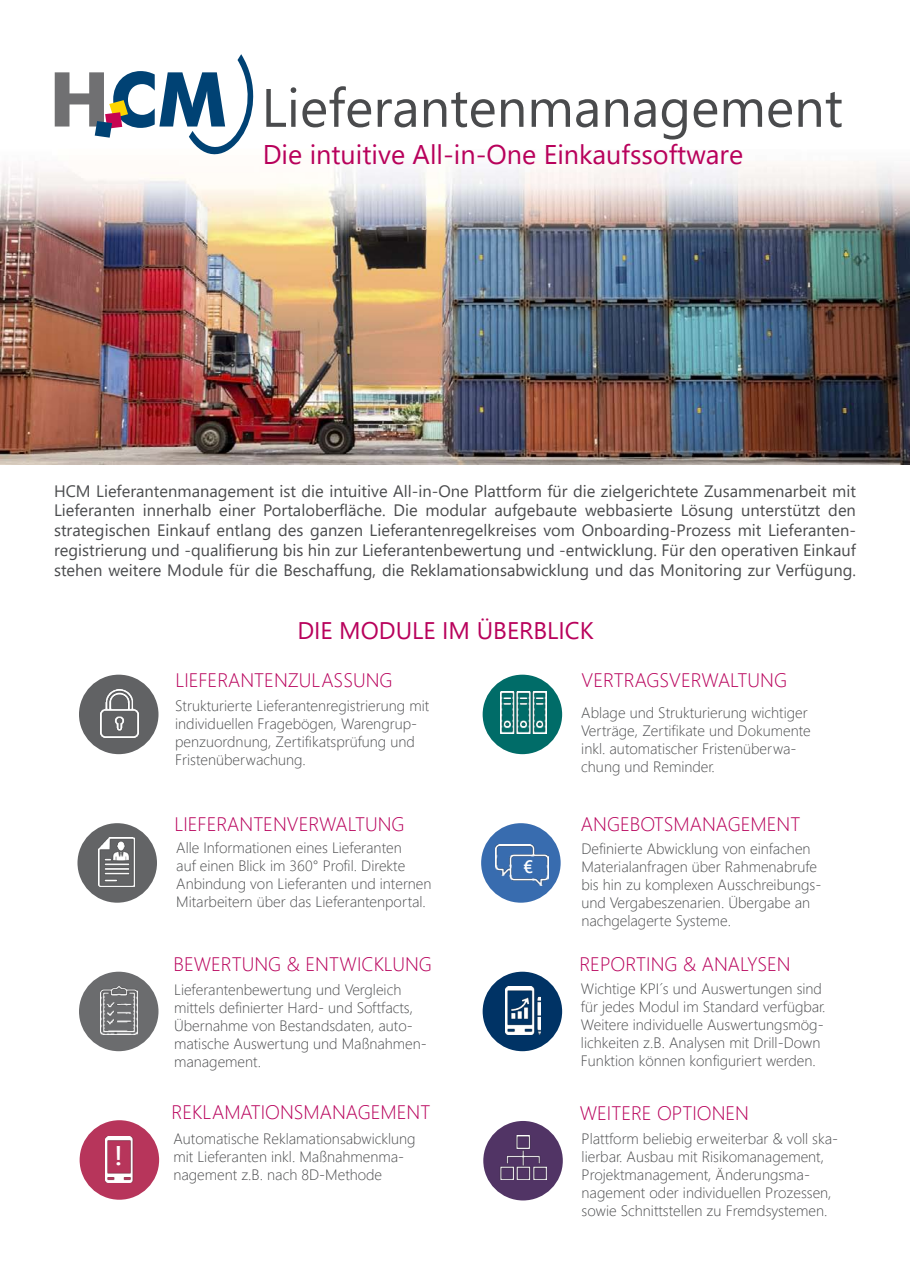
<style>
.page{position:relative;width:910px;height:1280px;background:#fff}
.page>*{position:absolute;margin:0;border:0;box-sizing:border-box;transform-origin:0 0}
.t1{font:54px "Segoe UI";color:#4a4b4d}
.t2{font:27px "Segoe UI";color:#b8015b}
.t3{font:600 27px "Segoe UI";color:#fff}
.t4{font:24px "Segoe UI";color:#b8015b}
.t5{font:300 19.5px "Segoe UI";color:#b8015b}
.t6{font:600 18px "Segoe UI";color:#fff}
.t7{font:16.5px/19.8px "Segoe UI";color:#4a4b4d;text-align:justify}
.t8{font:300 15px/18px "Segoe UI";color:#4a4b4d}
</style>
<div class="page">
<img style="left:0;top:72px;width:910px;height:392px">
<svg style="left:55px;top:54px;width:210px;height:135px"></svg>
<div style="left:79px;top:675px;width:79px;height:79px;background:#616264;border-radius:50%"></div>
<div style="left:77px;top:823px;width:80px;height:80px;background:#636466;border-radius:50%"></div>
<div style="left:79px;top:972px;width:79px;height:79px;background:#6b6c6e;border-radius:50%"></div>
<div style="left:80px;top:1120px;width:79px;height:80px;background:#b7355b;border-radius:50%"></div>
<div style="left:483px;top:675px;width:79px;height:79px;background:#006c68;border-radius:50%"></div>
<div style="left:481px;top:823px;width:80px;height:80px;background:#386caf;border-radius:50%"></div>
<div style="left:483px;top:972px;width:79px;height:79px;background:#003365;border-radius:50%"></div>
<img style="left:99px;top:838px;width:36px;height:49px">
<img style="left:505px;top:987px;width:35px;height:48px">
<img style="left:105px;top:1136px;width:29px;height:46px">
<img style="left:500px;top:692px;width:46px;height:42px">
<img style="left:495px;top:844px;width:53px;height:42px">
<img style="left:101px;top:987px;width:37px;height:48px">
<img style="left:101px;top:690px;width:37px;height:48px">
<div style="left:483px;top:1121px;width:80px;height:79px;background:#513465;border-radius:50%"></div>
<img style="left:500px;top:1136px;width:47px;height:43px">
<h1 class="t1" style="left:261px;top:64px;width:583px">Lieferantenmanagement</h1>
<h2 class="t2" style="left:263px;top:133px;width:482px">Die intuitive All-in-One Einkaufssoftware</h2>
<p class="t7" style="left:54px;top:480px;width:803px">HCM Lieferantenmanagement ist die intuitive All-in-One Plattform für die zielgerichtete Zusammenarbeit mit Lieferanten innerhalb einer Portaloberfläche. Die modular aufgebaute webbasierte Lösung unterstützt den strategischen Einkauf entlang des ganzen Lieferantenregelkreises vom Onboarding-Prozess mit Lieferanten&shy;registrierung und -qualifierung bis hin zur Lieferantenbewertung und -entwicklung. Für den operativen Einkauf stehen weitere Module für die Beschaffung, die Reklamationsabwicklung und das Monitoring zur Verfügung.</p>
<h3 class="t4" style="left:297px;top:611px;width:298px">DIE MODULE IM ÜBERBLICK</h3>
<h3 class="t5" style="left:175px;top:665px;width:219px">LIEFERANTENZULASSUNG</h3>
<h3 class="t5" style="left:582px;top:665px;width:207px">VERTRAGSVERWALTUNG</h3>
<p class="t8" style="left:175px;top:696px;width:255px">Strukturierte Lieferantenregistrierung mit individuellen Fragebögen, Warengrup&shy;penzuordnung, Zertifikatsprüfung und Fristenüberwachung.</p>
<p class="t8" style="left:581px;top:703px;width:231px">Ablage und Strukturierung wichtiger Verträge, Zertifikate und Dokumente inkl. automatischer Fristenüberwa&shy;chung und Reminder.</p>
<h2 class="t3" style="left:114px;top:1134px;width:10px">!</h2>
<h3 class="t5" style="left:174px;top:808px;width:232px">LIEFERANTENVERWALTUNG</h3>
<p class="t8" style="left:176px;top:838px;width:257px">Alle Informationen eines Lieferanten<br>auf einen Blick im 360° Profil. Direkte Anbindung von Lieferanten und internen Mitarbeitern über das Lieferantenportal.</p>
<h3 class="t5" style="left:173px;top:948px;width:260px">BEWERTUNG &amp; ENTWICKLUNG</h3>
<p class="t8" style="left:174px;top:979px;width:254px">Lieferantenbewertung und Vergleich mittels definierter Hard- und Softfacts, Übernahme von Bestandsdaten, auto&shy;matische Auswertung und Maßnahmen&shy;management.</p>
<h3 class="t5" style="left:171px;top:1097px;width:260px">REKLAMATIONSMANAGEMENT</h3>
<p class="t8" style="left:173px;top:1129px;width:244px">Automatische Reklamationsabwicklung mit Lieferanten inkl. Maßnahmenma&shy;nagement z.B. nach 8D-Methode</p>
<p class="t6" style="left:523px;top:852px;width:11px">€</p>
<h3 class="t5" style="left:581px;top:808px;width:221px">ANGEBOTSMANAGEMENT</h3>
<p class="t8" style="left:581px;top:839px;width:241px">Definierte Abwicklung von einfachen Materialanfragen über Rahmenabrufe bis hin zu komplexen Ausschreibungs&shy;und Vergabeszenarien. Übergabe an nachgelagerte Systeme.</p>
<h3 class="t5" style="left:579px;top:948px;width:213px">REPORTING &amp; ANALYSEN</h3>
<p class="t8" style="left:581px;top:979px;width:246px">Wichtige KPI´s und Auswertungen sind für jedes Modul im Standard verfügbar.<br>Weitere individuelle Auswertungsmög&shy;lichkeiten z.B. Analysen mit Drill-Down Funktion können konfiguriert werden.</p>
<h3 class="t5" style="left:580px;top:1097px;width:171px">WEITERE OPTIONEN</h3>
<p class="t8" style="left:582px;top:1128px;width:258px">Plattform beliebig erweiterbar &amp; voll ska&shy;lierbar. Ausbau mit Risikomanagement, Projektmanagement, Änderungsma&shy;nagement oder individuellen Prozessen, sowie Schnittstellen zu Fremdsystemen.</p>
</div>
